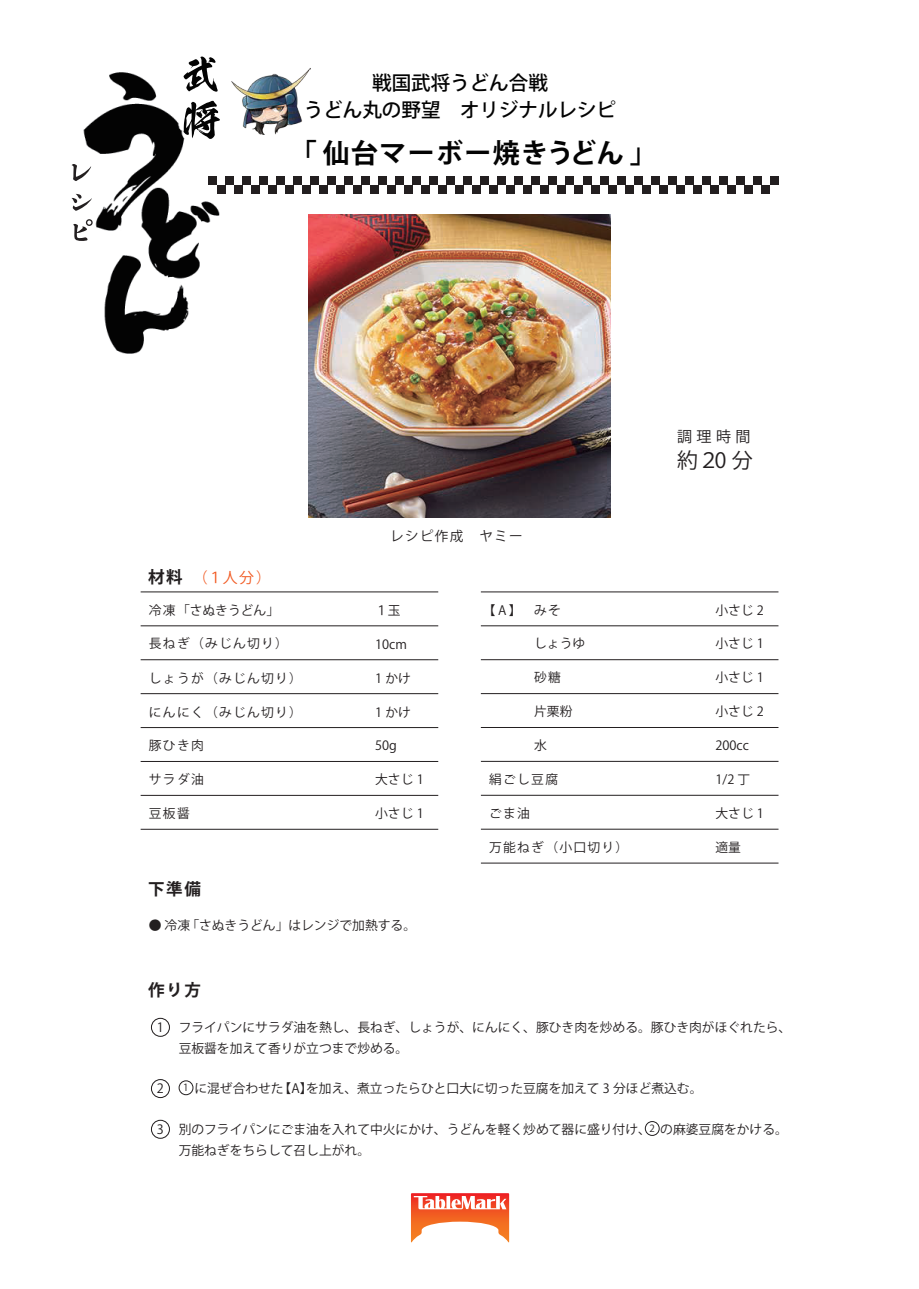
<style>
.page{position:relative;width:919px;height:1289px;background:#fff}
.page>*{position:absolute;margin:0;border:0;box-sizing:border-box;transform-origin:0 0}
.t1{font:700 27px "Koz Go Pr 6 N";letter-spacing:.05em;color:#030303}
.t2{font:21px "Koz Go Pr 6 N";color:#231f20}
.t3{font:500 19.5px/27.6px "Koz Go Pr 6 N";color:#030303;text-align:center}
.t4{font:700 16.5px "Koz Go Pr 6 N";letter-spacing:.1em;color:#231f20}
.t5{font:15px "Koz Go Pr 6 N";color:#231f20}
.t6{font:14.85px "Koz Go Pr 6 N";color:#f15921}
.t7{font:13.5px "Koz Go Pr 6 N";letter-spacing:.1em;color:#231f20}
.t8{font:12.75px/21.3px "Koz Go Pr 6 N";color:#231f20}
.t9{font:12.75px "Koz Go Pr 6 N";letter-spacing:.1em;color:#231f20}
.t10{font:9.9px "Koz Go Pr 6 N";color:#231f20}
</style>
<div class="page">
<svg style="left:411px;top:1193px;width:99px;height:50px"></svg>
<img style="left:83px;top:72px;width:140px;height:282px">
<svg style="left:72px;top:164px;width:19px;height:17px"></svg>
<svg style="left:71px;top:194px;width:21px;height:17px"></svg>
<svg style="left:73px;top:219px;width:20px;height:22px"></svg>
<svg style="left:183px;top:56px;width:35px;height:36px"></svg>
<svg style="left:183px;top:101px;width:37px;height:38px"></svg>
<hr style="left:141px;top:591px;width:297px;height:1px;background:#231f20">
<div style="left:151px;top:1017px;width:19px;height:19px;border:1px solid #231f20;border-radius:50%"></div>
<div style="left:151px;top:1079px;width:19px;height:19px;border:1px solid #231f20;border-radius:50%"></div>
<div style="left:179px;top:1080px;width:14px;height:15px;border:1px solid #231f20;border-radius:50%"></div>
<div style="left:208px;top:176px;width:9px;height:9px;background:#231f20"></div>
<div style="left:217px;top:185px;width:8px;height:8px;background:#231f20"></div>
<div style="left:225px;top:176px;width:9px;height:9px;background:#231f20"></div>
<div style="left:234px;top:185px;width:8px;height:8px;background:#231f20"></div>
<div style="left:242px;top:176px;width:9px;height:9px;background:#231f20"></div>
<div style="left:251px;top:185px;width:8px;height:8px;background:#231f20"></div>
<div style="left:259px;top:176px;width:9px;height:9px;background:#231f20"></div>
<div style="left:268px;top:185px;width:8px;height:8px;background:#231f20"></div>
<div style="left:276px;top:176px;width:9px;height:9px;background:#231f20"></div>
<div style="left:285px;top:185px;width:8px;height:8px;background:#231f20"></div>
<div style="left:293px;top:176px;width:9px;height:9px;background:#231f20"></div>
<div style="left:302px;top:185px;width:8px;height:8px;background:#231f20"></div>
<div style="left:310px;top:176px;width:9px;height:9px;background:#231f20"></div>
<div style="left:319px;top:185px;width:8px;height:8px;background:#231f20"></div>
<div style="left:327px;top:176px;width:9px;height:9px;background:#231f20"></div>
<div style="left:336px;top:185px;width:8px;height:8px;background:#231f20"></div>
<div style="left:344px;top:176px;width:9px;height:9px;background:#231f20"></div>
<div style="left:353px;top:185px;width:8px;height:8px;background:#231f20"></div>
<div style="left:361px;top:176px;width:9px;height:9px;background:#231f20"></div>
<div style="left:370px;top:185px;width:8px;height:8px;background:#231f20"></div>
<div style="left:378px;top:176px;width:9px;height:9px;background:#231f20"></div>
<div style="left:387px;top:185px;width:8px;height:8px;background:#231f20"></div>
<div style="left:395px;top:176px;width:9px;height:9px;background:#231f20"></div>
<div style="left:404px;top:185px;width:8px;height:8px;background:#231f20"></div>
<div style="left:412px;top:176px;width:9px;height:9px;background:#231f20"></div>
<div style="left:421px;top:185px;width:8px;height:8px;background:#231f20"></div>
<div style="left:429px;top:176px;width:9px;height:9px;background:#231f20"></div>
<div style="left:438px;top:185px;width:8px;height:8px;background:#231f20"></div>
<div style="left:446px;top:176px;width:9px;height:9px;background:#231f20"></div>
<div style="left:455px;top:185px;width:8px;height:8px;background:#231f20"></div>
<div style="left:463px;top:176px;width:9px;height:9px;background:#231f20"></div>
<div style="left:472px;top:185px;width:8px;height:8px;background:#231f20"></div>
<div style="left:480px;top:176px;width:9px;height:9px;background:#231f20"></div>
<div style="left:489px;top:185px;width:8px;height:8px;background:#231f20"></div>
<div style="left:497px;top:176px;width:9px;height:9px;background:#231f20"></div>
<div style="left:506px;top:185px;width:8px;height:8px;background:#231f20"></div>
<div style="left:514px;top:176px;width:9px;height:9px;background:#231f20"></div>
<div style="left:523px;top:185px;width:8px;height:8px;background:#231f20"></div>
<div style="left:531px;top:176px;width:9px;height:9px;background:#231f20"></div>
<div style="left:540px;top:185px;width:8px;height:8px;background:#231f20"></div>
<div style="left:548px;top:176px;width:9px;height:9px;background:#231f20"></div>
<div style="left:557px;top:185px;width:8px;height:8px;background:#231f20"></div>
<div style="left:565px;top:176px;width:9px;height:9px;background:#231f20"></div>
<div style="left:574px;top:185px;width:8px;height:8px;background:#231f20"></div>
<div style="left:582px;top:176px;width:9px;height:9px;background:#231f20"></div>
<div style="left:591px;top:185px;width:8px;height:8px;background:#231f20"></div>
<div style="left:599px;top:176px;width:9px;height:9px;background:#231f20"></div>
<div style="left:608px;top:185px;width:8px;height:8px;background:#231f20"></div>
<div style="left:616px;top:176px;width:9px;height:9px;background:#231f20"></div>
<div style="left:625px;top:185px;width:8px;height:8px;background:#231f20"></div>
<div style="left:633px;top:176px;width:9px;height:9px;background:#231f20"></div>
<div style="left:642px;top:185px;width:8px;height:8px;background:#231f20"></div>
<div style="left:650px;top:176px;width:9px;height:9px;background:#231f20"></div>
<div style="left:659px;top:185px;width:8px;height:8px;background:#231f20"></div>
<div style="left:667px;top:176px;width:9px;height:9px;background:#231f20"></div>
<div style="left:676px;top:185px;width:8px;height:8px;background:#231f20"></div>
<div style="left:684px;top:176px;width:9px;height:9px;background:#231f20"></div>
<div style="left:693px;top:185px;width:8px;height:8px;background:#231f20"></div>
<div style="left:701px;top:176px;width:9px;height:9px;background:#231f20"></div>
<div style="left:710px;top:185px;width:8px;height:8px;background:#231f20"></div>
<div style="left:718px;top:176px;width:9px;height:9px;background:#231f20"></div>
<div style="left:727px;top:185px;width:8px;height:8px;background:#231f20"></div>
<div style="left:735px;top:176px;width:9px;height:9px;background:#231f20"></div>
<div style="left:744px;top:185px;width:8px;height:8px;background:#231f20"></div>
<div style="left:752px;top:176px;width:9px;height:9px;background:#231f20"></div>
<div style="left:761px;top:185px;width:8px;height:8px;background:#231f20"></div>
<div style="left:769px;top:176px;width:9px;height:9px;background:#231f20"></div>
<hr style="left:141px;top:625px;width:297px;height:1px;background:#231f20">
<img style="left:308px;top:214px;width:302px;height:304px">
<img style="left:231px;top:68px;width:79px;height:66px">
<hr style="left:141px;top:659px;width:297px;height:1px;background:#231f20">
<hr style="left:141px;top:693px;width:297px;height:1px;background:#231f20">
<hr style="left:141px;top:727px;width:297px;height:1px;background:#231f20">
<hr style="left:141px;top:761px;width:297px;height:1px;background:#231f20">
<hr style="left:141px;top:795px;width:297px;height:1px;background:#231f20">
<hr style="left:141px;top:829px;width:297px;height:1px;background:#231f20">
<hr style="left:481px;top:761px;width:297px;height:1px;background:#231f20">
<hr style="left:481px;top:795px;width:297px;height:1px;background:#231f20">
<hr style="left:481px;top:829px;width:297px;height:1px;background:#231f20">
<hr style="left:481px;top:862px;width:297px;height:1px;background:#231f20">
<hr style="left:481px;top:591px;width:297px;height:1px;background:#231f20">
<hr style="left:481px;top:625px;width:297px;height:1px;background:#231f20">
<hr style="left:481px;top:659px;width:297px;height:1px;background:#231f20">
<hr style="left:481px;top:693px;width:297px;height:1px;background:#231f20">
<hr style="left:481px;top:727px;width:297px;height:1px;background:#231f20">
<div style="left:151px;top:1119px;width:19px;height:19px;border:1px solid #231f20;border-radius:50%"></div>
<div style="left:645px;top:1121px;width:14px;height:14px;border:1px solid #231f20;border-radius:50%"></div>
<h3 class="t3" style="left:304px;top:69px;width:313px">戦国武将うどん合戦<br>うどん丸の野望　オリジナルレシピ</h3>
<h1 class="t1" style="left:290px;top:138px;width:368px">「 仙台マーボー焼きうどん 」</h1>
<p class="t7" style="left:390px;top:528px;width:134px">レシピ作成　ヤミー</p>
<p class="t5" style="left:677px;top:427px;width:75px">調理時間</p>
<h2 class="t2" style="left:677px;top:448px;width:77px">約２0 分</h2>
<p class="t4" style="left:148px;top:567px;width:36px">材料</p>
<p class="t8" style="left:149px;top:599px;width:132px">冷凍「さぬきうどん」</p>
<p class="t8" style="left:375px;top:599px;width:27px">１玉</p>
<p class="t6" style="left:193px;top:569px;width:80px">（１人分）</p>
<p class="t8" style="left:482px;top:599px;width:40px">【A】</p>
<p class="t8" style="left:715px;top:599px;width:50px">小さじ 2</p>
<p class="t8" style="left:715px;top:633px;width:50px">小さじ 1</p>
<p class="t8" style="left:715px;top:667px;width:50px">小さじ 1</p>
<p class="t8" style="left:715px;top:701px;width:50px">小さじ 2</p>
<p class="t8" style="left:715px;top:735px;width:35px">200cc</p>
<p class="t8" style="left:534px;top:599px;width:28px">みそ</p>
<p class="t8" style="left:534px;top:633px;width:53px">しょうゆ</p>
<p class="t9" style="left:149px;top:636px;width:141px">長ねぎ（みじん切り）</p>
<p class="t8" style="left:375px;top:633px;width:33px">10cm</p>
<p class="t8" style="left:375px;top:667px;width:37px">1 かけ</p>
<p class="t9" style="left:149px;top:704px;width:155px">にんにく（みじん切り）</p>
<p class="t8" style="left:375px;top:701px;width:37px">1 かけ</p>
<p class="t8" style="left:149px;top:735px;width:56px">豚ひき肉</p>
<p class="t8" style="left:375px;top:735px;width:23px">50g</p>
<p class="t8" style="left:149px;top:769px;width:56px">サラダ油</p>
<p class="t8" style="left:375px;top:802px;width:50px">小さじ 1</p>
<p class="t8" style="left:534px;top:667px;width:28px">砂糖</p>
<p class="t8" style="left:534px;top:701px;width:40px">片栗粉</p>
<p class="t8" style="left:534px;top:735px;width:14px">水</p>
<p class="t9" style="left:149px;top:670px;width:155px">しょうが（みじん切り）</p>
<p class="t8" style="left:375px;top:769px;width:50px">大さじ 1</p>
<p class="t8" style="left:489px;top:769px;width:70px">絹ごし豆腐</p>
<p class="t8" style="left:715px;top:769px;width:36px">1/2 丁</p>
<p class="t8" style="left:489px;top:802px;width:42px">ごま油</p>
<p class="t9" style="left:489px;top:839px;width:141px">万能ねぎ（小口切り）</p>
<p class="t8" style="left:715px;top:836px;width:27px">適量</p>
<p class="t8" style="left:149px;top:802px;width:42px">豆板醤</p>
<p class="t8" style="left:715px;top:803px;width:50px">大さじ 1</p>
<p class="t4" style="left:148px;top:879px;width:54px">下準備</p>
<p class="t8" style="left:149px;top:914px;width:269px">● 冷凍「さぬきうどん」はレンジで加熱する。</p>
<p class="t4" style="left:148px;top:980px;width:54px">作り方</p>
<p class="t8" style="left:179px;top:1016px;width:614px;text-indent:-22px">1 フライパンにサラダ油を熱し、長ねぎ、しょうが、にんにく、豚ひき肉を炒める。豚ひき肉がほぐれたら、豆板醤を加えて香りが立つまで炒める。</p>
<p class="t8" style="left:157px;top:1077px;width:547px">2 　 に混ぜ合わせた【A】を加え、煮立ったらひと口大に切った豆腐を加えて 3 分ほど煮込む。</p>
<p class="t10" style="left:183px;top:1082px;width:7px">1</p>
<p class="t8" style="left:179px;top:1118px;width:610px;text-indent:-22px">3 別のフライパンにごま油を入れて中火にかけ、うどんを軽く炒めて器に盛り付け、　 の麻婆豆腐をかける。万能ねぎをちらして召し上がれ。</p>
<p class="t10" style="left:649px;top:1122px;width:7px">2</p>
</div>
